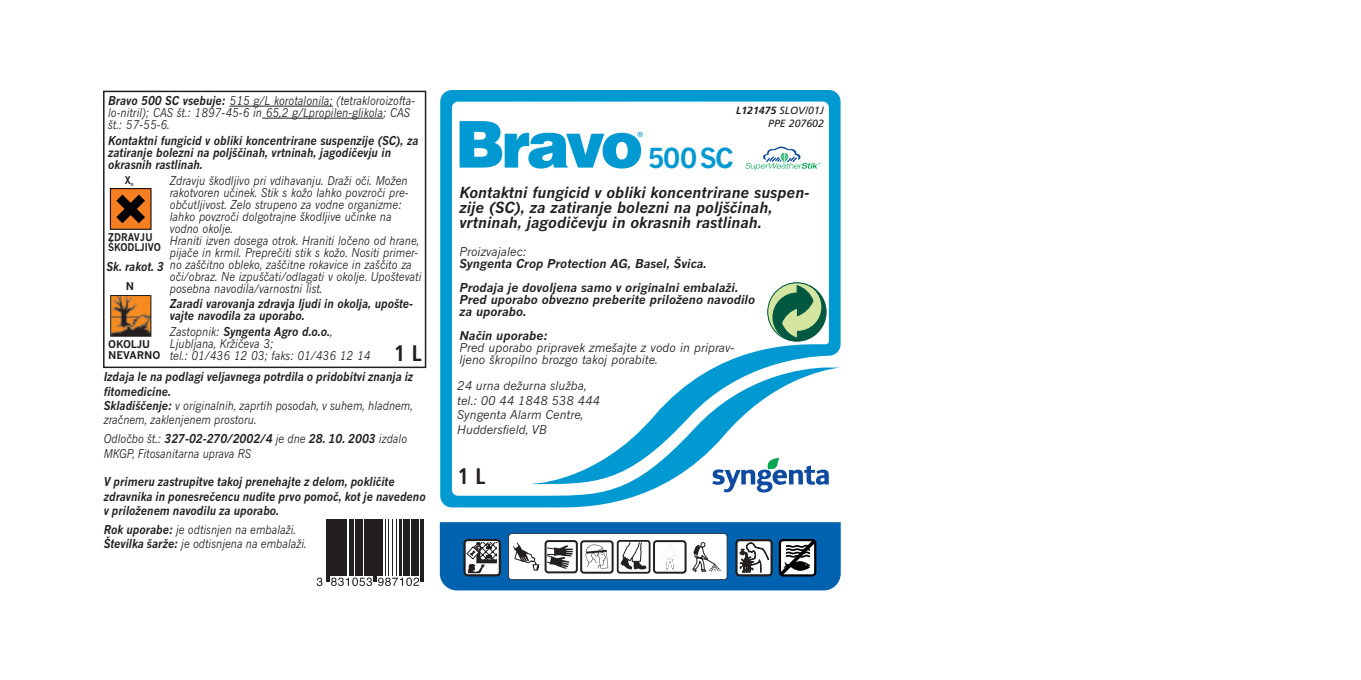
<style>
.page{position:relative;width:1361px;height:680px;background:#fff}
.page>*{position:absolute;margin:0;border:0;box-sizing:border-box;transform-origin:0 0}
.t1{font:700 27px "News Gothic CE";letter-spacing:-.03em;color:#0099d1}
.t2{font:700 condensed 22.5px "Frutiger";color:#231f20}
.t3{font:italic 700 15px/15px "News Gothic CE";color:#231f20}
.t4{font:italic 12px/12px "News Gothic CE";color:#231f20;scale:.9 1}
.t5{font:italic 700 12px/14.4px "News Gothic CE";color:#231f20;scale:.9 1}
.t6{font:italic 12px/14.4px "News Gothic CE";color:#231f20}
.t7{font:italic 700 12px/24px "News Gothic CE";color:#231f20}
.t8{font:italic 10.5px/12.6px "Frutiger";color:#231f20;text-align:right}
.t9{font:700 10.5px/10.5px "News Gothic CE";color:#231f20;scale:.9 1}
.t10{font:700 10.5px/10.5px "News Gothic CE";color:#231f20}
.s1{font-weight:700}
.s2{font-weight:400}
</style>
<div class="page">
<svg style="left:440px;top:90px;width:400px;height:418px"></svg>
<svg style="left:459px;top:121px;width:183px;height:47px"></svg>
<hr style="left:230px;top:106px;width:49px;height:1px;background:#231f20">
<hr style="left:279px;top:106px;width:54px;height:1px;background:#231f20">
<hr style="left:262px;top:118px;width:107px;height:1px;background:#231f20">
<svg style="left:369px;top:118px;width:14px;height:1px"></svg>
<div style="left:103px;top:91px;width:323px;height:277px;border:2px solid #231f20"></div>
<div style="left:110px;top:188px;width:41px;height:42px;background:#f57f21;border:1px solid #000"></div>
<svg style="left:116px;top:194px;width:29px;height:29px"></svg>
<svg style="left:110px;top:295px;width:41px;height:41px"></svg>
<img style="left:111px;top:295px;width:39px;height:41px">
<svg style="left:440px;top:522px;width:400px;height:68px"></svg>
<hr style="left:326px;top:519px;width:1px;height:62px;background:#231f20">
<hr style="left:329px;top:519px;width:1px;height:62px;background:#231f20">
<hr style="left:330px;top:519px;width:3px;height:57px;background:#231f20">
<hr style="left:334px;top:519px;width:3px;height:57px;background:#231f20">
<hr style="left:338px;top:519px;width:4px;height:57px;background:#231f20">
<hr style="left:343px;top:519px;width:1px;height:57px;background:#231f20">
<hr style="left:345px;top:519px;width:2px;height:57px;background:#231f20">
<hr style="left:349px;top:519px;width:2px;height:57px;background:#231f20">
<hr style="left:352px;top:519px;width:1px;height:57px;background:#231f20">
<hr style="left:355px;top:519px;width:3px;height:57px;background:#231f20">
<hr style="left:359px;top:519px;width:3px;height:57px;background:#231f20">
<hr style="left:364px;top:519px;width:1px;height:57px;background:#231f20">
<hr style="left:366px;top:519px;width:4px;height:57px;background:#231f20">
<hr style="left:371px;top:519px;width:1px;height:57px;background:#231f20">
<hr style="left:373px;top:519px;width:1px;height:62px;background:#231f20">
<hr style="left:375px;top:519px;width:1px;height:62px;background:#231f20">
<hr style="left:378px;top:519px;width:3px;height:57px;background:#231f20">
<hr style="left:382px;top:519px;width:1px;height:57px;background:#231f20">
<hr style="left:385px;top:519px;width:1px;height:57px;background:#231f20">
<hr style="left:388px;top:519px;width:1px;height:57px;background:#231f20">
<hr style="left:392px;top:519px;width:1px;height:57px;background:#231f20">
<hr style="left:396px;top:519px;width:1px;height:57px;background:#231f20">
<hr style="left:399px;top:519px;width:2px;height:57px;background:#231f20">
<hr style="left:403px;top:519px;width:2px;height:57px;background:#231f20">
<hr style="left:406px;top:519px;width:3px;height:57px;background:#231f20">
<hr style="left:411px;top:519px;width:1px;height:57px;background:#231f20">
<hr style="left:413px;top:519px;width:2px;height:57px;background:#231f20">
<hr style="left:416px;top:519px;width:2px;height:57px;background:#231f20">
<hr style="left:420px;top:519px;width:1px;height:62px;background:#231f20">
<hr style="left:422px;top:519px;width:1px;height:62px;background:#231f20">
<svg style="left:317px;top:577px;width:5px;height:9px"></svg>
<svg style="left:331px;top:577px;width:41px;height:9px"></svg>
<svg style="left:378px;top:577px;width:41px;height:9px"></svg>
<svg style="left:745px;top:146px;width:75px;height:24px"></svg>
<svg style="left:767px;top:283px;width:55px;height:58px"></svg>
<div style="left:767px;top:282px;width:59px;height:59px;border:1px solid #005840;border-radius:50%"></div>
<p class="t4" style="left:108px;top:96px;width:342px"><span class="s1">Bravo 500 SC vsebuje:</span> 515 g/L korotalonila; (tetrakloroizofta&shy;lo-nitril); CAS št.: 1897-45-6 in 65,2 g/Lpropilen-glikola; CAS št.: 57-55-6.</p>
<p class="t5" style="left:108px;top:136px;width:346px;line-height:12px">Kontaktni fungicid v obliki koncentrirane suspenzije (SC), za zatiranje bolezni na poljščinah, vrtninah, jagodičevju in okrasnih rastlinah.</p>
<p class="t4" style="left:170px;top:176px;width:281px">Zdravju škodljivo pri vdihavanju. Draži oči. Možen rakotvoren učinek. Stik s kožo lahko povzroči pre&shy;občutljivost. Zelo strupeno za vodne organizme: lahko povzroči dolgotrajne škodljive učinke na vodno okolje.<br>Hraniti izven dosega otrok. Hraniti ločeno od hrane, pijače in krmil. Preprečiti stik s kožo. Nositi primer&shy;no zaščitno obleko, zaščitne rokavice in zaščito za oči/obraz. Ne izpuščati/odlagati v okolje. Upoštevati posebna navodila/varnostni list.</p>
<p class="t5" style="left:170px;top:299px;width:272px;line-height:12px">Zaradi varovanja zdravja ljudi in okolja, upošte&shy;vajte navodila za uporabo.</p>
<p class="t4" style="left:170px;top:327px;width:224px">Zastopnik: <span class="s1">Syngenta Agro d.o.o.</span>,<br>Ljubljana, Kržičeva 3;<br>tel.: 01/436 12 03; faks: 01/436 12 14</p>
<p class="t9" style="left:125px;top:176px;width:11px">X<sub>n</sub></p>
<p class="t9" style="left:108px;top:233px;width:60px">ZDRAVJU<br>ŠKODLJIVO</p>
<p class="t10" style="left:126px;top:282px;width:10px">N</p>
<p class="t5" style="left:106px;top:260px;width:65px">Sk. rakot. 3</p>
<p class="t10" style="left:108px;top:340px;width:54px">OKOLJU<br>NEVARNO</p>
<h2 class="t2" style="left:394px;top:344px;width:30px">1 L</h2>
<p class="t5" style="left:104px;top:371px;width:345px">Izdaja le na podlagi veljavnega potrdila o pridobitvi znanja iz fitomedicine.<br>Skladiščenje: <span class="s2">v originalnih, zaprtih posodah, v suhem, hladnem, zračnem, zaklenjenem prostoru.</span></p>
<p class="t4" style="left:104px;top:433px;width:338px;line-height:14.4px">Odločbo št.: <span class="s1">327-02-270/2002/4</span> je dne <span class="s1">28. 10. 2003</span> izdalo<br>MKGP, Fitosanitarna uprava RS</p>
<p class="t5" style="left:104px;top:476px;width:359px">V primeru zastrupitve takoj prenehajte z delom, pokličite zdravnika in ponesrečencu nudite prvo pomoč, kot je navedeno v priloženem navodilu za uporabo.</p>
<p class="t4" style="left:104px;top:524px;width:227px;line-height:14.4px"><span class="s1">Rok uporabe:</span> je odtisnjen na embalaži.<br><span class="s1">Številka šarže:</span> je odtisnjena na embalaži.</p>
<p class="t8" style="left:736px;top:105px;width:89px"><span class="s1">L121475</span> SLOV/01J<br>PPE 207602</p>
<h1 class="t1" style="left:647px;top:149px;width:87px">500SC</h1>
<p class="t3" style="left:459px;top:187px;width:352px">Kontaktni fungicid v obliki koncentrirane suspen&shy;zije (SC), za zatiranje bolezni na poljščinah, vrtninah, jagodičevju in okrasnih rastlinah.</p>
<p class="t6" style="left:459px;top:246px;width:69px">Proizvajalec:</p>
<p class="t7" style="left:459px;top:253px;width:280px">Syngenta Crop Protection AG, Basel, Švica.<br>Prodaja je dovoljena samo v originalni embalaži.</p>
<p class="t7" style="left:459px;top:295px;width:297px;line-height:12px">Pred uporabo obvezno preberite priloženo navodilo za uporabo.</p>
<p class="t7" style="left:459px;top:325px;width:90px">Način uporabe:</p>
<p class="t6" style="left:459px;top:343px;width:277px;line-height:12px">Pred uporabo pripravek zmešajte z vodo in priprav&shy;ljeno škropilno brozgo takoj porabite.</p>
<p class="t6" style="left:457px;top:380px;width:144px">24 urna dežurna služba, tel.: 00 44 1848 538 444<br>Syngenta Alarm Centre,<br>Huddersfield, VB</p>
<h2 class="t2" style="left:457px;top:467px;width:30px">1 L</h2>
</div>
